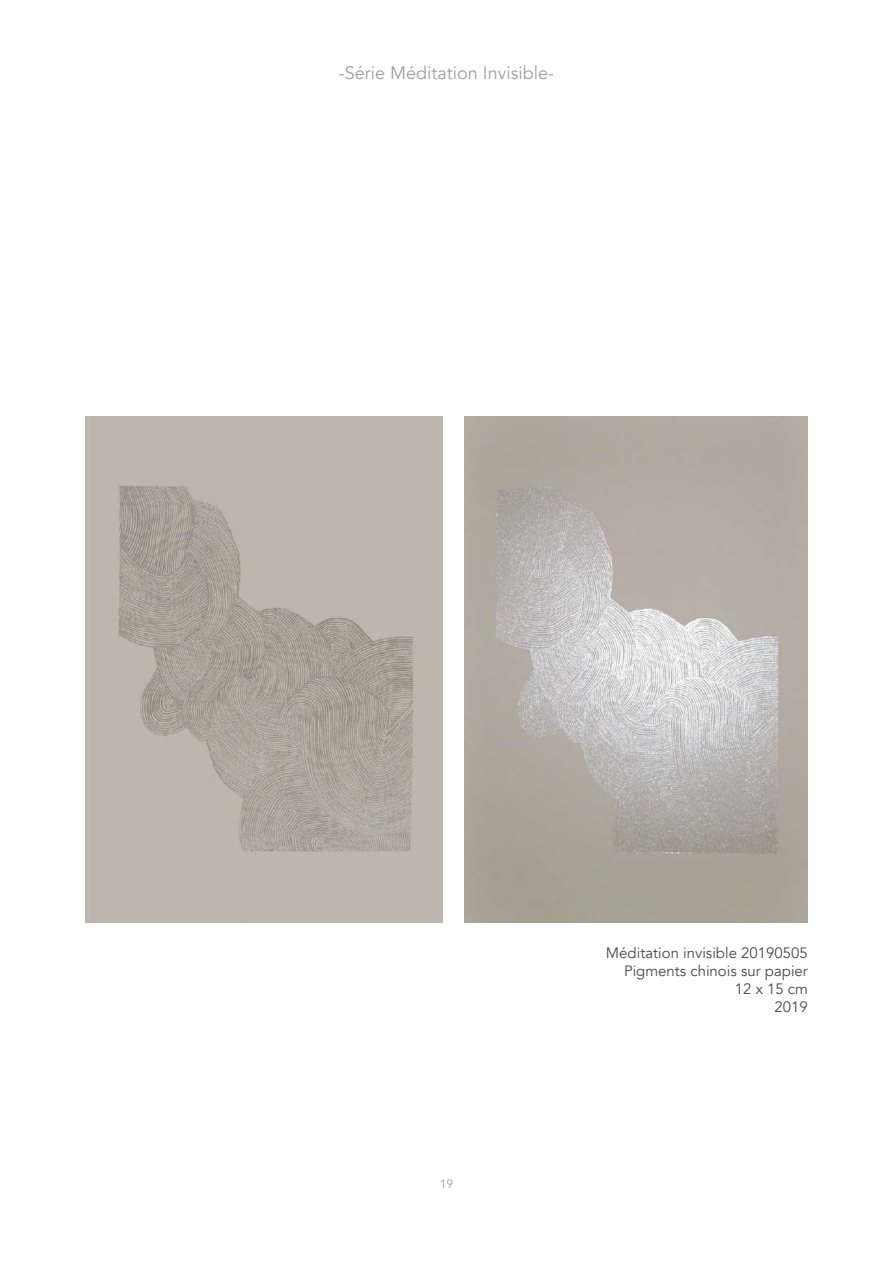
<style>
.page{position:relative;width:893px;height:1263px;background:#fff}
.page>*{position:absolute;margin:0;border:0;box-sizing:border-box;transform-origin:0 0}
.t1{font:18px "Avenir";color:#9fa0a0}
.t2{font:15px/18px "Avenir";color:#4c4948;text-align:right}
.t3{font:12px "Avenir";color:#9fa0a0}
</style>
<div class="page">
<img style="left:85px;top:417px;width:357px;height:506px">
<img style="left:464px;top:417px;width:344px;height:505px">
<p class="t1" style="left:339px;top:62px;width:217px">-Série Méditation Invisible-</p>
<p class="t3" style="left:440px;top:1177px;width:15px">19</p>
<p class="t2" style="left:606px;top:944px;width:203px">Méditation invisible 20190505<br>Pigments chinois sur papier<br>12 x 15 cm<br>2019</p>
</div>
